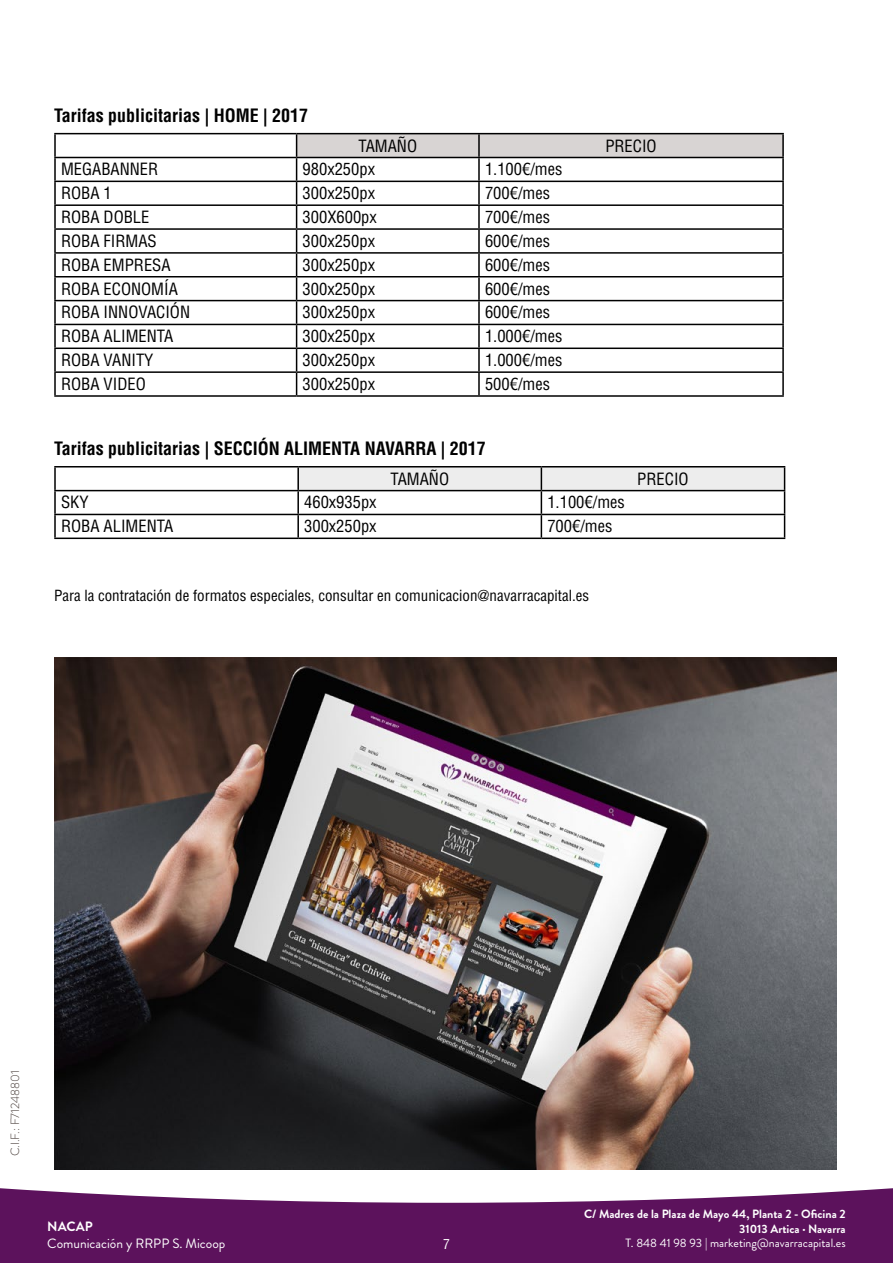
<style>
.page{position:relative;width:893px;height:1263px;background:#fff}
.page>*{position:absolute;margin:0;border:0;box-sizing:border-box;transform-origin:0 0}
.t1{font:700 condensed 18px "Helvetica LT Std";color:#000}
.t2{font:condensed 16.5px "Helvetica LT Std";color:#000}
.t3{font:condensed 15px "Helvetica LT Std";color:#000}
.t4{font:13.5px "Brandon Grotesque";color:#fff}
.t5{font:700 13.5px "Brandon Grotesque";color:#fff}
.t6{font:condensed 13.5px "Helvetica LT Std";color:#fff}
.t7{font:700 12px/14.4px "Brandon Grotesque";color:#fff;text-align:right}
.t8{font:12px "Brandon Grotesque";color:#fff}
.t9{font:300 12px "Brandon Grotesque";color:#453a36}
</style>
<div class="page">
<svg style="left:0;top:1188px;width:893px;height:75px;background:#713171"></svg>
<hr style="left:54px;top:133px;width:243px;height:1px;background:#000">
<hr style="left:54px;top:134px;width:2px;height:23px;background:#000">
<hr style="left:297px;top:133px;width:182px;height:1px;background:#000">
<hr style="left:479px;top:133px;width:305px;height:1px;background:#000">
<hr style="left:782px;top:134px;width:2px;height:23px;background:#000">
<hr style="left:54px;top:157px;width:243px;height:1px;background:#000">
<hr style="left:54px;top:158px;width:2px;height:23px;background:#000">
<hr style="left:479px;top:157px;width:305px;height:1px;background:#000">
<hr style="left:782px;top:158px;width:2px;height:23px;background:#000">
<hr style="left:54px;top:181px;width:243px;height:1px;background:#000">
<hr style="left:54px;top:182px;width:2px;height:22px;background:#000">
<hr style="left:479px;top:181px;width:305px;height:1px;background:#000">
<hr style="left:782px;top:182px;width:2px;height:22px;background:#000">
<hr style="left:54px;top:204px;width:243px;height:2px;background:#000">
<hr style="left:54px;top:206px;width:2px;height:22px;background:#000">
<hr style="left:479px;top:204px;width:305px;height:2px;background:#000">
<hr style="left:782px;top:206px;width:2px;height:22px;background:#000">
<hr style="left:54px;top:228px;width:243px;height:2px;background:#000">
<hr style="left:54px;top:230px;width:2px;height:22px;background:#000">
<hr style="left:479px;top:228px;width:305px;height:2px;background:#000">
<hr style="left:782px;top:230px;width:2px;height:22px;background:#000">
<hr style="left:54px;top:252px;width:243px;height:2px;background:#000">
<hr style="left:54px;top:254px;width:2px;height:22px;background:#000">
<hr style="left:479px;top:252px;width:305px;height:2px;background:#000">
<hr style="left:782px;top:254px;width:2px;height:22px;background:#000">
<hr style="left:54px;top:276px;width:243px;height:1px;background:#000">
<hr style="left:54px;top:277px;width:2px;height:23px;background:#000">
<hr style="left:479px;top:276px;width:305px;height:1px;background:#000">
<hr style="left:782px;top:277px;width:2px;height:23px;background:#000">
<hr style="left:54px;top:300px;width:243px;height:1px;background:#000">
<hr style="left:54px;top:301px;width:2px;height:23px;background:#000">
<hr style="left:479px;top:300px;width:305px;height:1px;background:#000">
<hr style="left:782px;top:301px;width:2px;height:23px;background:#000">
<hr style="left:54px;top:324px;width:243px;height:1px;background:#000">
<hr style="left:54px;top:325px;width:2px;height:23px;background:#000">
<hr style="left:479px;top:324px;width:305px;height:1px;background:#000">
<hr style="left:782px;top:325px;width:2px;height:23px;background:#000">
<hr style="left:54px;top:348px;width:243px;height:1px;background:#000">
<hr style="left:54px;top:349px;width:2px;height:22px;background:#000">
<hr style="left:479px;top:348px;width:305px;height:1px;background:#000">
<hr style="left:782px;top:349px;width:2px;height:22px;background:#000">
<hr style="left:54px;top:371px;width:243px;height:2px;background:#000">
<hr style="left:54px;top:373px;width:2px;height:22px;background:#000">
<svg style="left:296px;top:134px;width:487px;height:261px"></svg>
<hr style="left:479px;top:371px;width:305px;height:2px;background:#000">
<hr style="left:478px;top:373px;width:2px;height:22px;background:#000">
<hr style="left:782px;top:373px;width:2px;height:22px;background:#000">
<hr style="left:54px;top:395px;width:243px;height:2px;background:#000">
<hr style="left:297px;top:395px;width:182px;height:2px;background:#000">
<hr style="left:479px;top:395px;width:305px;height:2px;background:#000">
<hr style="left:54px;top:466px;width:244px;height:1px;background:#000">
<hr style="left:54px;top:467px;width:2px;height:23px;background:#000">
<hr style="left:298px;top:466px;width:243px;height:1px;background:#000">
<hr style="left:297px;top:467px;width:2px;height:23px;background:#000">
<hr style="left:541px;top:466px;width:244px;height:1px;background:#000">
<hr style="left:54px;top:490px;width:244px;height:1px;background:#000">
<hr style="left:54px;top:491px;width:2px;height:23px;background:#000">
<hr style="left:297px;top:491px;width:2px;height:23px;background:#000">
<hr style="left:54px;top:514px;width:244px;height:1px;background:#000">
<hr style="left:54px;top:515px;width:2px;height:22px;background:#000">
<hr style="left:297px;top:515px;width:2px;height:22px;background:#000">
<svg style="left:298px;top:467px;width:487px;height:70px"></svg>
<hr style="left:54px;top:537px;width:244px;height:2px;background:#000">
<hr style="left:298px;top:537px;width:243px;height:2px;background:#000">
<hr style="left:541px;top:537px;width:244px;height:2px;background:#000">
<img style="left:54px;top:658px;width:783px;height:511px">
<p class="t1" style="left:54px;top:104px;width:256px">Tarifas publicitarias | HOME | 2017</p>
<p class="t2" style="left:358px;top:135px;width:60px">TAMAÑO</p>
<p class="t2" style="left:605px;top:135px;width:53px">PRECIO</p>
<p class="t2" style="left:61px;top:159px;width:99px">MEGABANNER</p>
<p class="t2" style="left:303px;top:159px;width:74px">980x250px</p>
<p class="t2" style="left:485px;top:159px;width:79px">1.100€/mes</p>
<p class="t2" style="left:61px;top:183px;width:52px">ROBA 1</p>
<p class="t2" style="left:303px;top:183px;width:74px">300x250px</p>
<p class="t2" style="left:485px;top:183px;width:67px">700€/mes</p>
<p class="t2" style="left:61px;top:207px;width:90px">ROBA DOBLE</p>
<p class="t2" style="left:303px;top:207px;width:76px">300X600px</p>
<p class="t2" style="left:485px;top:207px;width:67px">700€/mes</p>
<p class="t2" style="left:61px;top:231px;width:97px">ROBA FIRMAS</p>
<p class="t2" style="left:303px;top:231px;width:74px">300x250px</p>
<p class="t2" style="left:485px;top:231px;width:67px">600€/mes</p>
<p class="t2" style="left:61px;top:254px;width:111px">ROBA EMPRESA</p>
<p class="t2" style="left:303px;top:254px;width:74px">300x250px</p>
<p class="t2" style="left:485px;top:254px;width:67px">600€/mes</p>
<p class="t2" style="left:61px;top:278px;width:118px">ROBA ECONOMÍA</p>
<p class="t2" style="left:303px;top:278px;width:74px">300x250px</p>
<p class="t2" style="left:485px;top:278px;width:67px">600€/mes</p>
<p class="t2" style="left:61px;top:302px;width:131px">ROBA INNOVACIÓN</p>
<p class="t2" style="left:303px;top:302px;width:74px">300x250px</p>
<p class="t2" style="left:485px;top:302px;width:67px">600€/mes</p>
<p class="t2" style="left:61px;top:326px;width:114px">ROBA ALIMENTA</p>
<p class="t2" style="left:303px;top:326px;width:74px">300x250px</p>
<p class="t2" style="left:485px;top:326px;width:79px">1.000€/mes</p>
<p class="t2" style="left:61px;top:350px;width:94px">ROBA VANITY</p>
<p class="t2" style="left:303px;top:350px;width:74px">300x250px</p>
<p class="t2" style="left:485px;top:350px;width:79px">1.000€/mes</p>
<p class="t2" style="left:61px;top:374px;width:86px">ROBA VIDEO</p>
<p class="t2" style="left:303px;top:374px;width:74px">300x250px</p>
<p class="t2" style="left:485px;top:374px;width:67px">500€/mes</p>
<p class="t1" style="left:54px;top:437px;width:433px">Tarifas publicitarias | SECCIÓN ALIMENTA NAVARRA | 2017</p>
<p class="t2" style="left:390px;top:468px;width:60px">TAMAÑO</p>
<p class="t2" style="left:637px;top:468px;width:53px">PRECIO</p>
<p class="t2" style="left:61px;top:492px;width:29px">SKY</p>
<p class="t2" style="left:304px;top:492px;width:74px">460x935px</p>
<p class="t2" style="left:547px;top:492px;width:79px">1.100€/mes</p>
<p class="t2" style="left:61px;top:516px;width:114px">ROBA ALIMENTA</p>
<p class="t2" style="left:304px;top:516px;width:74px">300x250px</p>
<p class="t2" style="left:547px;top:516px;width:67px">700€/mes</p>
<p class="t3" style="left:54px;top:586px;width:537px">Para la contratación de formatos especiales, consultar en comunicacion@navarracapital.es</p>
<p class="t9" style="left:7px;top:1156px;width:87px;rotate:-90deg">C.I.F.: F71248801</p>
<p class="t5" style="left:47px;top:1217px;width:47px">NACAP</p>
<p class="t4" style="left:47px;top:1234px;width:180px">Comunicación y RRPP S. Micoop</p>
<p class="t6" style="left:443px;top:1236px;width:8px">7</p>
<p class="t7" style="left:584px;top:1207px;width:263px">C/ Madres de la Plaza de Mayo 44, Planta 2 - Oficina 2<br>31013 Artica · Navarra</p>
<p class="t8" style="left:626px;top:1235px;width:222px">T. 848 41 98 93 | marketing@navarracapital.es</p>
</div>
